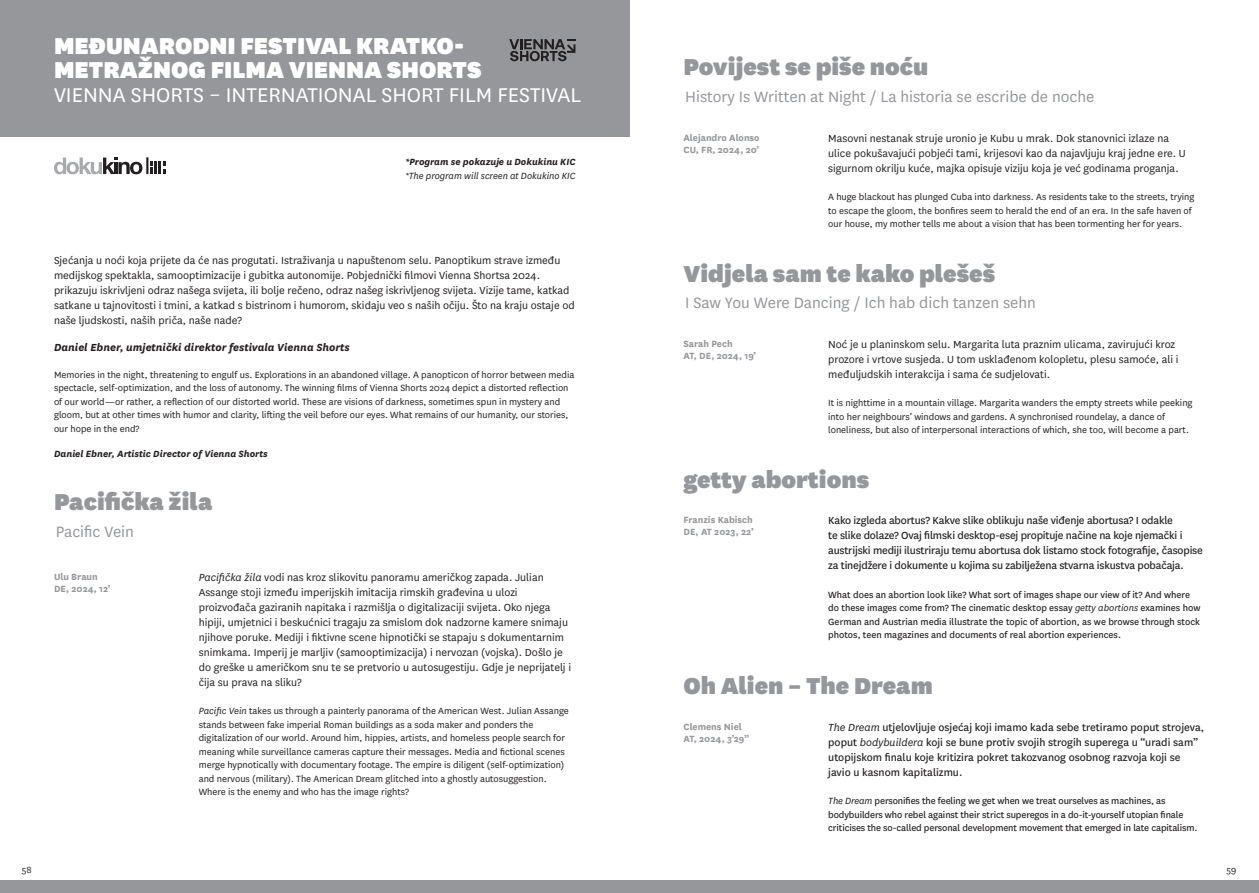
<style>
.page{position:relative;width:1259px;height:893px;background:#fff}
.page>*{position:absolute;margin:0;border:0;box-sizing:border-box;transform-origin:0 0}
.Paragraph_Style_3{font:900 27px "National";color:#95979a}
.Paragraph_Style_3-2{font:900 27px/24px "National";color:#fff}
.Paragraph_Style_3-3{font:23.25px "National";color:#fff}
.Paragraph_Style_5{font:17.4px "National";color:#95979a}
.t1{font:12px/15px "National";color:#231f20}
.t2{font:12px/15px "National";letter-spacing:-.015em;color:#231f20}
.t3{font:italic 700 12px "National";color:#231f20}
.t4{font:10.5px/13.5px "National";color:#231f20}
.t5{font:10.5px/13.5px "National";letter-spacing:-.005em;color:#231f20}
.TXT_FILM{font:700 10.5px "National";color:#95979a}
.t6{font:italic 700 10.5px "National";color:#231f20}
.t7{font:italic 10.5px "National";color:#231f20}
.s1{font-style:italic}
</style>
<div class="page">
<div style="left:629px;top:880px;width:630px;height:13px;background:#95979a"></div>
<div style="left:0;top:880px;width:629px;height:13px;background:#95979a"></div>
<div style="left:0;top:0;width:629px;height:136px;background:#95979a"></div>
<svg style="left:509px;top:39px;width:66px;height:22px"></svg>
<svg style="left:54px;top:157px;width:111px;height:17px"></svg>
<p class="Paragraph_Style_3-2" style="left:54px;top:32px;width:429px">MEĐUNARODNI FESTIVAL KRATKO-<br>METRAŽNOG FILMA VIENNA SHORTS</p>
<p class="Paragraph_Style_3-3" style="left:54px;top:80px;width:528px">VIENNA SHORTS – INTERNATIONAL SHORT FILM FESTIVAL</p>
<p class="t6" style="left:405px;top:155px;width:172px">*Program se pokazuje u Dokukinu KIC</p>
<p class="t7" style="left:405px;top:169px;width:172px">*The program will screen at Dokukino KIC</p>
<p class="t1" style="left:54px;top:252px;width:522px">Sjećanja u noći koja prijete da će nas progutati. Istraživanja u napuštenom selu. Panoptikum strave između medijskog spektakla, samooptimizacije i gubitka autonomije. Pobjednički filmovi Vienna Shortsa 2024. prikazuju iskrivljeni odraz našega svijeta, ili bolje rečeno, odraz našeg iskrivljenog svijeta. Vizije tame, katkad satkane u tajnovitosti i tmini, a katkad s bistrinom i humorom, skidaju veo s naših očiju. Što na kraju ostaje od naše ljudskosti, naših priča, naše nade?</p>
<p class="t3" style="left:54px;top:339px;width:297px">Daniel Ebner, umjetnički direktor festivala Vienna Shorts</p>
<p class="t4" style="left:54px;top:367px;width:522px">Memories in the night, threatening to engulf us. Explorations in an abandoned village. A panopticon of horror between media spectacle, self-optimization, and the loss of autonomy. The winning films of Vienna Shorts 2024 depict a distorted reflection of our world—or rather, a reflection of our distorted world. These are visions of darkness, sometimes spun in mystery and gloom, but at other times with humor and clarity, lifting the veil before our eyes. What remains of our humanity, our stories, our hope in the end?</p>
<p class="t6" style="left:54px;top:446px;width:215px">Daniel Ebner, Artistic Director of Vienna Shorts</p>
<p class="Paragraph_Style_3" style="left:54px;top:483px;width:160px">Pacifička žila</p>
<p class="Paragraph_Style_5" style="left:56px;top:520px;width:80px">Pacific Vein</p>
<p class="TXT_FILM" style="left:54px;top:569px;width:45px">Ulu Braun</p>
<p class="TXT_FILM" style="left:54px;top:581px;width:58px">DE, 2024, 12’</p>
<p class="t1" style="left:199px;top:569px;width:374px"><span class="s1">Pacifička žila</span> vodi nas kroz slikovitu panoramu američkog zapada. Julian Assange stoji između imperijskih imitacija rimskih građevina u ulozi proizvođača gaziranih napitaka i razmišlja o digitalizaciji svijeta. Oko njega hipiji, umjetnici i beskućnici tragaju za smislom dok nadzorne kamere snimaju njihove poruke. Mediji i fiktivne scene hipnotički se stapaju s dokumentarnim snimkama. Imperij je marljiv (samooptimizacija) i nervozan (vojska). Došlo je do greške u američkom snu te se pretvorio u autosugestiju. Gdje je neprijatelj i čija su prava na sliku?</p>
<p class="t4" style="left:199px;top:704px;width:372px"><span class="s1">Pacific Vein</span> takes us through a painterly panorama of the American West. Julian Assange stands between fake imperial Roman buildings as a soda maker and ponders the digitalization of our world. Around him, hippies, artists, and homeless people search for meaning while surveillance cameras capture their messages. Media and fictional scenes merge hypnotically with documentary footage. The empire is diligent (self-optimization) and nervous (military). The American Dream glitched into a ghostly autosuggestion.<br>Where is the enemy and who has the image rights?</p>
<p class="Paragraph_Style_3" style="left:683px;top:48px;width:246px">Povijest se piše noću</p>
<p class="Paragraph_Style_5" style="left:685px;top:85px;width:411px">History Is Written at Night / La historia se escribe de noche</p>
<p class="TXT_FILM" style="left:683px;top:130px;width:78px">Alejandro Alonso</p>
<p class="TXT_FILM" style="left:683px;top:142px;width:77px">CU, FR, 2024, 20’</p>
<p class="t1" style="left:828px;top:130px;width:359px">Masovni nestanak struje uronio je Kubu u mrak. Dok stanovnici izlaze na ulice pokušavajući pobjeći tami, krijesovi kao da najavljuju kraj jedne ere. U sigurnom okrilju kuće, majka opisuje viziju koja je već godinama proganja.</p>
<p class="t4" style="left:828px;top:190px;width:368px">A huge blackout has plunged Cuba into darkness. As residents take to the streets, trying to escape the gloom, the bonfires seem to herald the end of an era. In the safe haven of our house, my mother tells me about a vision that has been tormenting her for years.</p>
<p class="Paragraph_Style_3" style="left:683px;top:254px;width:313px">Vidjela sam te kako plešeš</p>
<p class="Paragraph_Style_5" style="left:685px;top:291px;width:352px">I Saw You Were Dancing / Ich hab dich tanzen sehn</p>
<p class="TXT_FILM" style="left:683px;top:336px;width:51px">Sarah Pech</p>
<p class="TXT_FILM" style="left:683px;top:348px;width:74px">AT, DE, 2024, 19’</p>
<p class="t1" style="left:828px;top:336px;width:352px">Noć je u planinskom selu. Margarita luta praznim ulicama, zavirujući kroz prozore i vrtove susjeda. U tom usklađenom kolopletu, plesu samoće, ali i međuljudskih interakcija i sama će sudjelovati.</p>
<p class="t4" style="left:828px;top:396px;width:366px">It is nighttime in a mountain village. Margarita wanders the empty streets while peeking into her neighbours’ windows and gardens. A synchronised roundelay, a dance of loneliness, but also of interpersonal interactions of which, she too, will become a part.</p>
<p class="Paragraph_Style_3" style="left:683px;top:460px;width:187px">getty abortions</p>
<p class="TXT_FILM" style="left:683px;top:512px;width:71px">Franzis Kabisch</p>
<p class="TXT_FILM" style="left:683px;top:524px;width:72px">DE, AT 2023, 22’</p>
<p class="t2" style="left:828px;top:512px;width:376px">Kako izgleda abortus? Kakve slike oblikuju naše viđenje abortusa? I odakle<br>te slike dolaze? Ovaj filmski desktop-esej propituje načine na koje njemački i austrijski mediji ilustriraju temu abortusa dok listamo stock fotografije, časopise za tinejdžere i dokumente u kojima su zabilježena stvarna iskustva pobačaja.</p>
<p class="t5" style="left:828px;top:587px;width:374px">What does an abortion look like? What sort of images shape our view of it? And where do these images come from? The cinematic desktop essay <span class="s1">getty abortions</span> examines how German and Austrian media illustrate the topic of abortion, as we browse through stock photos, teen magazines and documents of real abortion experiences.</p>
<p class="Paragraph_Style_3" style="left:683px;top:667px;width:251px">Oh Alien – The Dream</p>
<p class="TXT_FILM" style="left:683px;top:719px;width:60px">Clemens Niel</p>
<p class="TXT_FILM" style="left:683px;top:731px;width:67px">AT, 2024, 3’29”</p>
<p class="t2" style="left:828px;top:719px;width:378px"><span class="s1">The Dream</span> utjelovljuje osjećaj koji imamo kada sebe tretiramo poput strojeva, poput <span class="s1">bodybuildera</span> koji se bune protiv svojih strogih superega u “uradi sam” utopijskom finalu koje kritizira pokret takozvanog osobnog razvoja koji se javio u kasnom kapitalizmu.</p>
<p class="t5" style="left:828px;top:794px;width:371px"><span class="s1">The Dream</span> personifies the feeling we get when we treat ourselves as machines, as bodybuilders who rebel against their strict superegos in a do-it-yourself utopian finale criticises the so-called personal development movement that emerged in late capitalism.</p>
<p class="t4" style="left:22px;top:862px;width:11px">58</p>
<p class="t4" style="left:1226px;top:862px;width:11px">59</p>
</div>
